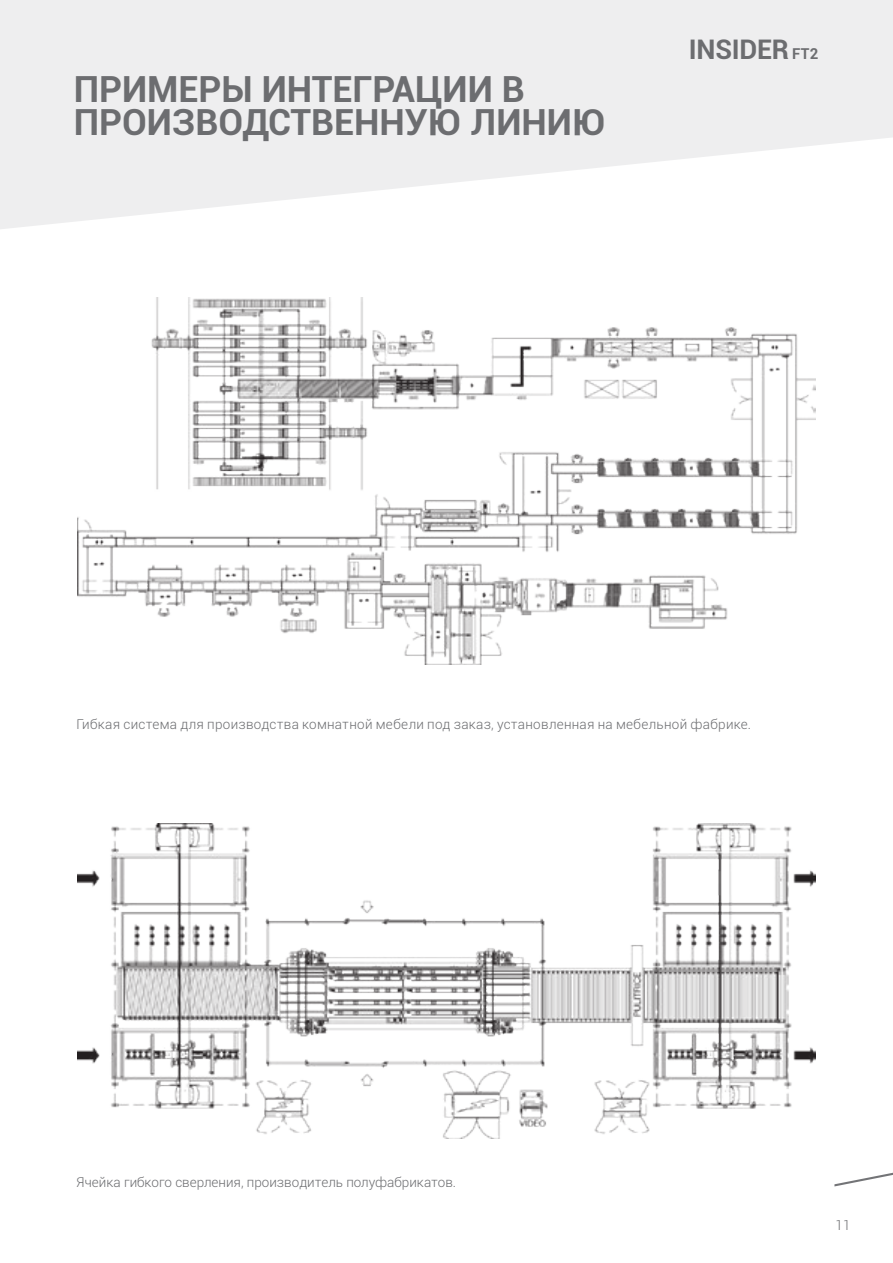
<style>
.page{position:relative;width:893px;height:1263px;background:#fff}
.page>*{position:absolute;margin:0;border:0;box-sizing:border-box;transform-origin:0 0}
.t1{font:700 36px/33px "Roboto";color:#6c6d70}
.t2{font:700 27px "Roboto";letter-spacing:-.01em;color:#6c6d70}
.t3{font:300 13.5px "Roboto";letter-spacing:.015em;color:#6c6d70}
.s1{font-size:15px}
</style>
<div class="page">
<svg style="left:834px;top:1172px;width:59px;height:14px"></svg>
<svg style="left:0;top:0;width:893px;height:229px;fill:#eeeeef"></svg>
<img style="left:77px;top:297px;width:739px;height:367px">
<img style="left:77px;top:824px;width:739px;height:314px">
<p class="t1" style="left:74px;top:71px;width:534px">ПРИМЕРЫ ИНТЕГРАЦИИ В<br>ПРОИЗВОДСТВЕННУЮ ЛИНИЮ</p>
<p class="t2" style="left:689px;top:30px;width:131px">INSIDER <span class="s1">FT2</span></p>
<p class="t3" style="left:77px;top:715px;width:676px">Гибкая система для производства комнатной мебели под заказ, установленная на мебельной фабрике.</p>
<p class="t3" style="left:77px;top:1173px;width:381px">Ячейка гибкого сверления, производитель полуфабрикатов.</p>
<p class="t3" style="left:836px;top:1215px;width:16px">11</p>
</div>
